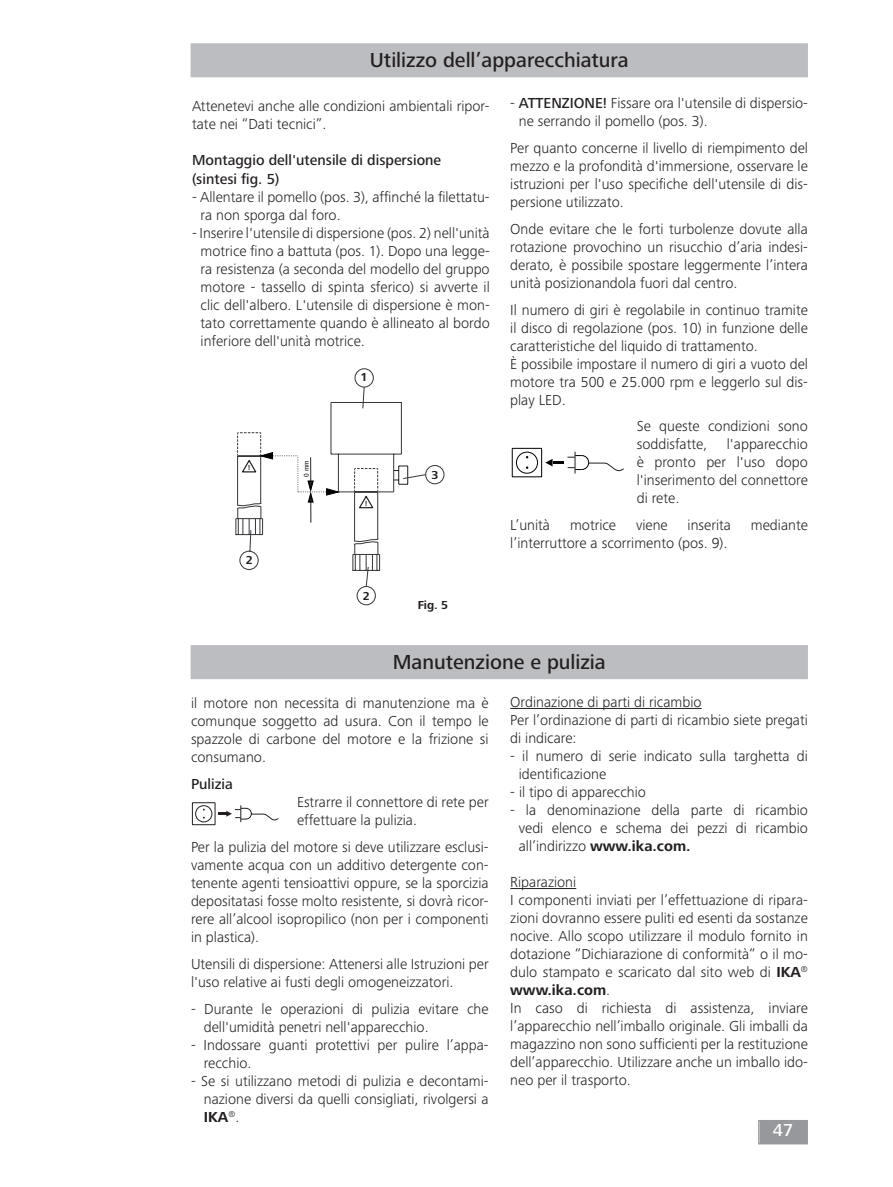
<style>
.page{position:relative;width:893px;height:1187px;background:#fff}
.page>*{position:absolute;margin:0;border:0;box-sizing:border-box;transform-origin:0 0}
.t1{font:500 21px "Frutiger Next IKA";color:#231f20}
.t2{font:500 18px "Frutiger Next IKA";color:#fff}
.t3{font:300 15px/18px "Frutiger Next IKA";color:#231f20}
.t4{font:500 15px/18px "Frutiger Next IKA";color:#231f20}
.t5{font:700 12px "Frutiger Next IKA";color:#231f20}
.t6{font:700 7.5px "Calibri";color:#231f20}
.t7{font:500 7.2px "Frutiger Next IKA";color:#231f20;scale:.9 1}
.s1{font-weight:500}
.s2{font-weight:700}
</style>
<div class="page">
<svg style="left:758px;top:1120px;width:50px;height:24px"></svg>
<div style="left:191px;top:44px;width:616px;height:33px;background:#bcbdc0"></div>
<div style="left:191px;top:43px;width:617px;height:34px;border:2px solid #bcbdc0"></div>
<div style="left:512px;top:448px;width:30px;height:29px;border:1px solid #000"></div>
<div style="left:516px;top:451px;width:22px;height:22px;border:1px solid #000;border-radius:50%"></div>
<svg style="left:545px;top:451px;width:79px;height:22px"></svg>
<div style="left:191px;top:646px;width:616px;height:32px;background:#bcbdc0"></div>
<div style="left:191px;top:645px;width:617px;height:34px;border:2px solid #bcbdc0"></div>
<div style="left:355px;top:368px;width:19px;height:19px;border:1px solid #363539;border-radius:50%"></div>
<div style="left:425px;top:465px;width:19px;height:19px;border:1px solid #363539;border-radius:50%"></div>
<div style="left:357px;top:586px;width:19px;height:19px;border:1px solid #363539;border-radius:50%"></div>
<svg style="left:235px;top:386px;width:191px;height:201px"></svg>
<hr style="left:355px;top:491px;width:23px;height:2px;background:#363539">
<hr style="left:510px;top:708px;width:192px;height:1px;background:#231f20">
<hr style="left:510px;top:888px;width:66px;height:1px;background:#231f20">
<svg style="left:192px;top:802px;width:87px;height:23px"></svg>
<h1 class="t1" style="left:370px;top:48px;width:260px">Utilizzo dell’apparecchiatura</h1>
<p class="t3" style="left:519px;top:94px;width:291px;text-indent:-9px">- <span class="s1">ATTENZIONE!</span> Fissare ora l'utensile di dispersio&shy;ne serrando il pomello (pos. 3).</p>
<p class="t3" style="left:510px;top:139px;width:299px;text-align:justify">Per quanto concerne il livello di riempimento del mezzo e la profondità d'immersione, osservare le istruzioni per l'uso specifiche dell'utensile di dis&shy;persione utilizzato.</p>
<p class="t3" style="left:510px;top:220px;width:299px;text-align:justify">Onde evitare che le forti turbolenze dovute alla rotazione provochino un risucchio d’aria indesi&shy;derato, è possibile spostare leggermente l’intera unità posizionandola fuori dal centro.</p>
<p class="t3" style="left:510px;top:301px;width:299px">Il numero di giri è regolabile in continuo tramite il disco di regolazione (pos. 10) in funzione delle caratteristiche del liquido di trattamento.<br>È possibile impostare il numero di giri a vuoto del motore tra 500 e 25.000 rpm e leggerlo sul dis&shy;play LED.</p>
<p class="t3" style="left:637px;top:416px;width:173px">Se queste condizioni sono soddisfatte,</p>
<p class="t3" style="left:192px;top:97px;width:299px">Attenetevi anche alle condizioni ambientali ripor&shy;tate nei “Dati tecnici”.</p>
<p class="t4" style="left:192px;top:152px;width:251px">Montaggio dell'utensile di dispersione (sintesi fig. 5)</p>
<p class="t3" style="left:201px;top:187px;width:291px;text-indent:-9px">- Allentare il pomello (pos. 3), affinché la filettatu&shy;ra non sporga dal foro.</p>
<p class="t3" style="left:201px;top:223px;width:291px;text-align:justify;text-indent:-9px">- Inserire l'utensile di dispersione (pos. 2) nell'unità motrice fino a battuta (pos. 1). Dopo una legge&shy;ra resistenza (a seconda del modello del gruppo motore - tassello di spinta sferico) si avverte il clic dell'albero. L'utensile di dispersione è mon&shy;tato correttamente quando è allineato al bordo inferiore dell'unità motrice.</p>
<p class="t5" style="left:360px;top:370px;width:9px">1</p>
<p class="t3" style="left:637px;top:434px;width:173px;text-align:justify;text-indent:90px">l'apparecchio è pronto per l'uso dopo l'inserimento del connettore di rete.</p>
<p class="t7" style="left:302px;top:477px;width:20px;rotate:-90deg">0 mm</p>
<p class="t6" style="left:248px;top:462px;width:4px">!</p>
<p class="t5" style="left:431px;top:467px;width:9px">3</p>
<p class="t6" style="left:365px;top:498px;width:4px">!</p>
<p class="t5" style="left:246px;top:553px;width:9px">2</p>
<p class="t5" style="left:363px;top:588px;width:9px">2</p>
<p class="t5" style="left:418px;top:598px;width:32px">Fig. 5</p>
<p class="t3" style="left:510px;top:515px;width:41px">L’unità</p>
<p class="t3" style="left:570px;top:515px;width:48px">motrice</p>
<p class="t3" style="left:636px;top:515px;width:33px">viene</p>
<p class="t3" style="left:688px;top:515px;width:45px">inserita</p>
<p class="t3" style="left:751px;top:515px;width:59px">mediante</p>
<p class="t3" style="left:510px;top:533px;width:219px">l’interruttore a scorrimento (pos. 9).</p>
<h1 class="t1" style="left:393px;top:650px;width:215px">Manutenzione e pulizia</h1>
<p class="t3" style="left:191px;top:694px;width:299px;text-align:justify">il motore non necessita di manutenzione ma è comunque soggetto ad usura. Con il tempo le spazzole di carbone del motore e la frizione si consumano.</p>
<p class="t4" style="left:191px;top:775px;width:43px">Pulizia</p>
<p class="t3" style="left:297px;top:793px;width:193px">Estrarre il connettore di rete per effettuare la pulizia.</p>
<p class="t3" style="left:191px;top:838px;width:299px;text-align:justify">Per la pulizia del motore si deve utilizzare esclusi&shy;vamente acqua con un additivo detergente con&shy;tenente agenti tensioattivi oppure, se la sporcizia depositatasi fosse molto resistente, si dovrà ricor&shy;rere all’alcool isopropilico (non per i componenti in plastica).</p>
<p class="t3" style="left:191px;top:955px;width:299px">Utensili di dispersione: Attenersi alle Istruzioni per l'uso relative ai fusti degli omogeneizzatori.</p>
<p class="t3" style="left:204px;top:1000px;width:286px;text-indent:-13px">- Durante le operazioni di pulizia evitare che dell'umidità penetri nell'apparecchio.</p>
<p class="t3" style="left:204px;top:1036px;width:286px;text-indent:-13px">- Indossare guanti protettivi per pulire l’appa&shy;recchio.</p>
<p class="t3" style="left:204px;top:1072px;width:286px;text-align:justify;text-indent:-13px">- Se si utilizzano metodi di pulizia e decontami&shy;nazione diversi da quelli consigliati, rivolgersi a <span class="s2">IKA</span><sup>®</sup>.</p>
<p class="t3" style="left:510px;top:693px;width:299px">Ordinazione di parti di ricambio<br>Per l’ordinazione di parti di ricambio siete pregati di indicare:</p>
<p class="t3" style="left:519px;top:747px;width:291px;text-indent:-9px">- il numero di serie indicato sulla targhetta di identificazione</p>
<p class="t3" style="left:510px;top:783px;width:137px">- il tipo di apparecchio</p>
<p class="t3" style="left:519px;top:801px;width:291px;text-align:justify;text-indent:-9px">- la denominazione della parte di ricambio vedi elenco e schema dei pezzi di ricambio all’indirizzo <span class="s2">www.ika.com.</span></p>
<p class="t3" style="left:510px;top:873px;width:299px">Riparazioni<br>I componenti inviati per l’effettuazione di ripara&shy;zioni dovranno essere puliti ed esenti da sostanze nocive. Allo scopo utilizzare il modulo fornito in dotazione “Dichiarazione di conformità“ o il mo&shy;dulo stampato e scaricato dal sito web di <span class="s2">IKA</span><sup>® </sup><span class="s2">www.ika.com</span>.<br>In caso di richiesta di assistenza, inviare l’apparecchio nell’imballo originale. Gli imballi da magazzino non sono sufficienti per la restituzione dell’apparecchio. Utilizzare anche un imballo ido&shy;neo per il trasporto.</p>
<p class="t2" style="left:773px;top:1119px;width:22px">47</p>
</div>
